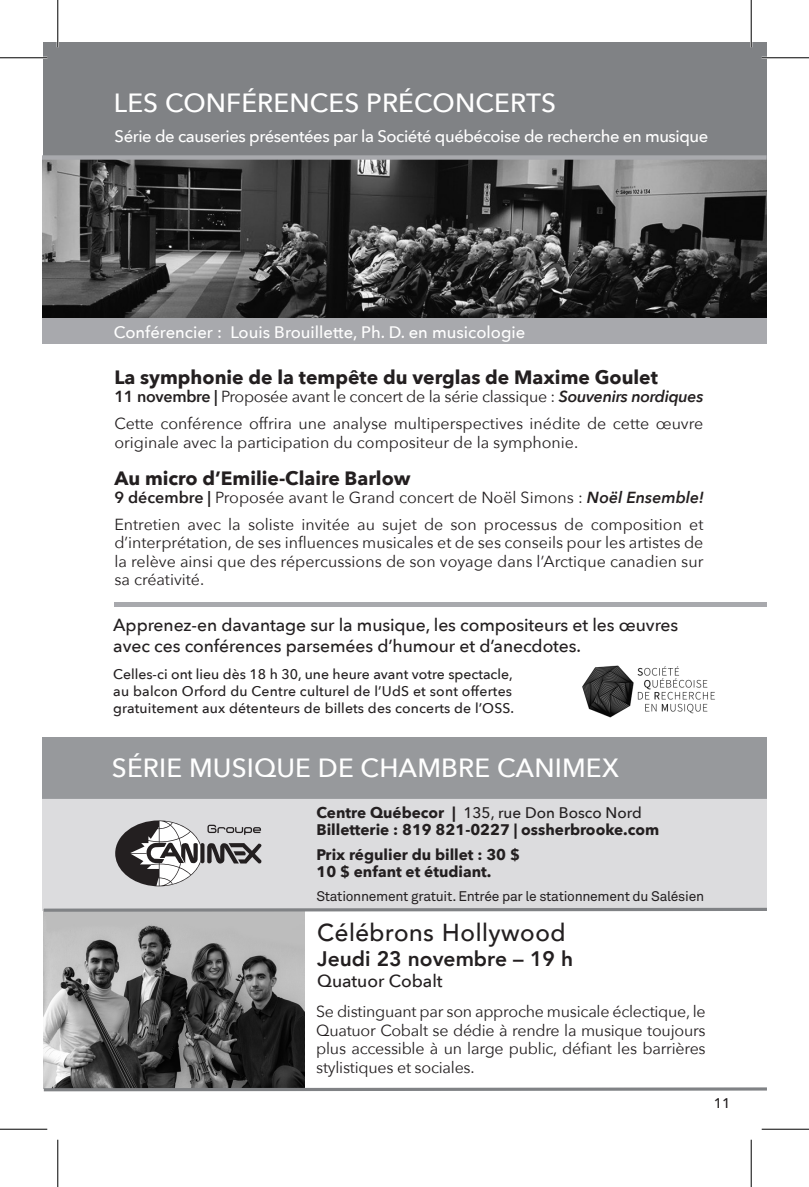
<style>
.page{position:relative;width:809px;height:1187px;background:#fff}
.page>*{position:absolute;margin:0;border:0;box-sizing:border-box;transform-origin:0 0}
.t1{font:500 26.25px "Avenir Next";letter-spacing:.005em;color:#fff}
.t2{font:500 24.5px "Avenir";letter-spacing:.02em;color:#231f20}
.t3{font:800 21px "Avenir";color:#231f20}
.t4{font:700 19.25px "Avenir Next";color:#231f20}
.t5{font:500 17.5px/21px "Avenir Next";letter-spacing:-.005em;color:#231f20}
.t6{font:500 16.62px "Avenir Next";letter-spacing:-.025em;color:#fff}
.t7{font:500 16.62px "Avenir Next";color:#fff}
.t8{font:15.92px/18.4px "Avenir Next";color:#231f20;text-align:justify}
.t9{font:700 15.4px/17.5px "Avenir Next";color:#231f20}
.t10{font:500 14px/16.8px "Avenir Next";letter-spacing:.01em;color:#231f20}
.t11{font:13.83px "Akkurat Pro";letter-spacing:-.02em;color:#231f20}
.s1{font-weight:600}
.s2{font-weight:600;font-style:italic}
.s3{font-weight:500}
</style>
<div class="page">
<img style="left:43px;top:160px;width:723px;height:157px">
<div style="left:43px;top:43px;width:723px;height:115px;background:#808285"></div>
<img style="left:582px;top:665px;width:133px;height:53px">
<div style="left:42px;top:318px;width:725px;height:26px;background:#a8a9ad"></div>
<div style="left:114px;top:602px;width:652px;height:5px;background:#a8a9ad"></div>
<div style="left:42px;top:737px;width:724px;height:61px;background:#97999c"></div>
<div style="left:42px;top:798px;width:724px;height:113px;background:#dcdcde"></div>
<img style="left:43px;top:909px;width:261px;height:179px">
<svg style="left:44px;top:1087px;width:722px;height:4px;background:#8b8c8f"></svg>
<svg style="left:44px;top:907px;width:722px;height:4px"></svg>
<svg style="left:115px;top:820px;width:85px;height:66px"></svg>
<svg style="left:200px;top:843px;width:4px;height:20px"></svg>
<svg style="left:207px;top:843px;width:55px;height:21px"></svg>
<svg style="left:207px;top:824px;width:54px;height:10px"></svg>
<div style="left:42px;top:155px;width:724px;height:5px;background:#a8a9ad"></div>
<hr style="left:0;top:57px;width:47px;height:2px;background:#fff">
<hr style="left:761px;top:57px;width:47px;height:2px;background:#fff">
<hr style="left:57px;top:0;width:2px;height:47px;background:#fff">
<hr style="left:750px;top:0;width:2px;height:47px;background:#fff">
<hr style="left:0;top:57px;width:47px;height:1px;background:#000">
<hr style="left:761px;top:57px;width:47px;height:1px;background:#000">
<hr style="left:0;top:1128px;width:47px;height:1px;background:#000">
<hr style="left:761px;top:1128px;width:47px;height:1px;background:#000">
<hr style="left:57px;top:0;width:1px;height:47px;background:#000">
<hr style="left:57px;top:1139px;width:1px;height:47px;background:#000">
<hr style="left:750px;top:0;width:1px;height:47px;background:#000">
<hr style="left:750px;top:1139px;width:1px;height:47px;background:#000">
<h1 class="t1" style="left:114px;top:80px;width:443px">LES CONFÉRENCES PRÉCONCERTS</h1>
<p class="t6" style="left:115px;top:122px;width:595px">Série de causeries présentées par la Société québécoise de recherche en musique</p>
<p class="t7" style="left:114px;top:318px;width:413px">Conférencier : Louis Brouillette, Ph. D. en musicologie</p>
<p class="t4" style="left:114px;top:360px;width:545px">La symphonie de la tempête du verglas de Maxime Goulet</p>
<p class="t8" style="left:114px;top:382px;width:590px;line-height:27.1px"><span class="s1">11 novembre |</span> Proposée avant le concert de la série classique : <span class="s2">Souvenirs nordiques<br></span>Cette conférence offrira une analyse multiperspectives inédite de cette œuvre</p>
<p class="t8" style="left:114px;top:432px;width:465px">originale avec la participation du compositeur de la symphonie.</p>
<p class="t4" style="left:114px;top:461px;width:298px">Au micro d’Emilie-Claire Barlow</p>
<p class="t8" style="left:114px;top:483px;width:591px;line-height:27.1px"><span class="s1">9 décembre |</span> Proposée avant le Grand concert de Noël Simons : <span class="s2">Noël Ensemble!<br></span>Entretien avec la soliste invitée au sujet de son processus de composition et</p>
<p class="t8" style="left:114px;top:533px;width:590px">d’interprétation, de ses influences musicales et de ses conseils pour les artistes de la relève ainsi que des répercussions de son voyage dans l’Arctique canadien sur sa créativité.</p>
<p class="t5" style="left:113px;top:613px;width:566px">Apprenez-en davantage sur la musique, les compositeurs et les œuvres avec ces conférences parsemées d’humour et d’anecdotes.</p>
<p class="t10" style="left:113px;top:665px;width:402px">Celles-ci ont lieu dès 18 h 30, une heure avant votre spectacle, au balcon Orford du Centre culturel de l’UdS et sont offertes gratuitement aux détenteurs de billets des concerts de l’OSS.</p>
<h1 class="t1" style="left:112px;top:745px;width:509px">SÉRIE MUSIQUE DE CHAMBRE CANIMEX</h1>
<p class="t9" style="left:316px;top:803px;width:344px">Centre Québecor | <span class="s3">135, rue Don Bosco Nord<br></span>Billetterie : 819 821-0227 | ossherbrooke.com</p>
<p class="t9" style="left:316px;top:845px;width:205px">Prix régulier du billet : 30 $<br>10 $ enfant et étudiant.</p>
<p class="t11" style="left:316px;top:887px;width:389px">Stationnement gratuit. Entrée par le stationnement du Salésien</p>
<h2 class="t2" style="left:317px;top:911px;width:250px">Célébrons Hollywood</h2>
<h3 class="t3" style="left:317px;top:942px;width:257px">Jeudi 23 novembre – 19 h</h3>
<p class="t5" style="left:317px;top:970px;width:127px">Quatuor Cobalt</p>
<p class="t8" style="left:316px;top:1002px;width:391px">Se distinguant par son approche musicale éclectique, le Quatuor Cobalt se dédie à rendre la musique toujours plus accessible à un large public, défiant les barrières stylistiques et sociales.</p>
<p class="t10" style="left:713px;top:1094px;width:18px">11</p>
</div>
